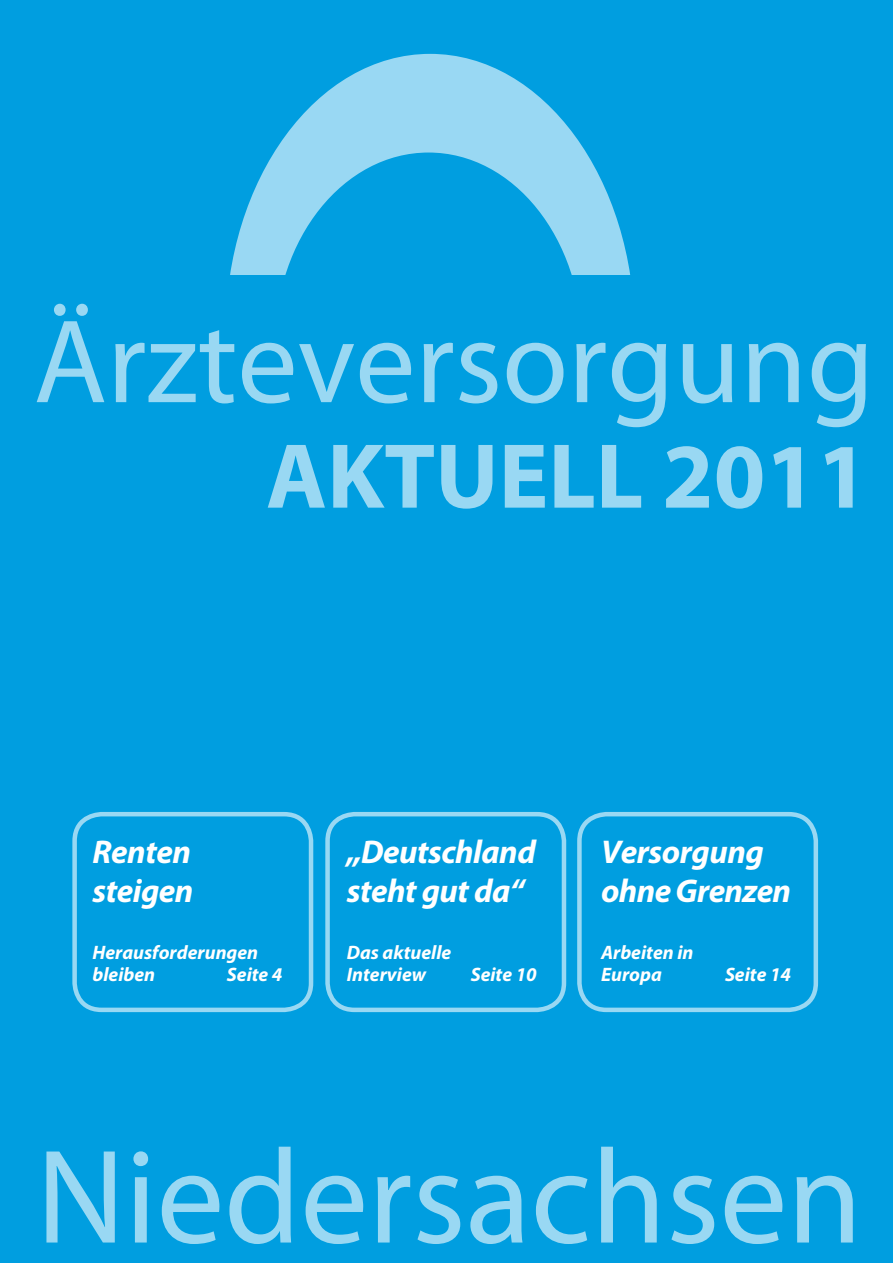
<style>
.page{position:relative;width:893px;height:1263px;background:#009ee0}
.page>*{position:absolute;margin:0;border:0;box-sizing:border-box;transform-origin:0 0}
.t1{font:135px "Myriad Pro";color:#99d8f3}
.t2{font:120px "Myriad Pro";color:#99d8f3}
.t3{font:700 93px "Myriad Pro";color:#99d8f3}
.t4{font:italic 700 33px/39px "Myriad Pro";letter-spacing:-.015em;color:#fff}
.t5{font:italic 700 19.5px/22.5px "Myriad Pro";color:#fff}
</style>
<div class="page">
<div style="left:226px;top:54px;width:409px;height:558px;background:#99d8f3;border-radius:50%"></div>
<div style="left:275px;top:153px;width:307px;height:383px;background:#009ee0;border-radius:50%"></div>
<div style="left:207px;top:275px;width:443px;height:407px;background:#009ee0"></div>
<div style="left:72px;top:812px;width:241px;height:200px;border:4px solid #99d8f3;border-radius:27px"></div>
<div style="left:577px;top:812px;width:241px;height:200px;border:4px solid #99d8f3;border-radius:27px"></div>
<div style="left:325px;top:812px;width:241px;height:200px;border:4px solid #99d8f3;border-radius:27px"></div>
<h2 class="t2" style="left:34px;top:288px;width:842px">Ärzteversorgung</h2>
<h3 class="t3" style="left:266px;top:416px;width:604px">Aktuell 2011</h3>
<h3 class="t4" style="left:92px;top:831px;width:103px">Renten steigen</h3>
<p class="t5" style="left:92px;top:940px;width:167px">Herausforderungen bleiben</p>
<p class="t5" style="left:227px;top:963px;width:57px">Seite 4</p>
<h3 class="t4" style="left:347px;top:831px;width:191px">„Deutschland steht gut da“</h3>
<p class="t5" style="left:347px;top:940px;width:106px">Das aktuelle<br>Interview</p>
<p class="t5" style="left:471px;top:963px;width:68px">Seite 10</p>
<h3 class="t4" style="left:601px;top:831px;width:192px">Versorgung ohne Grenzen</h3>
<p class="t5" style="left:601px;top:940px;width:94px">Arbeiten in<br>Europa</p>
<p class="t5" style="left:725px;top:963px;width:68px">Seite 14</p>
<h1 class="t1" style="left:36px;top:1114px;width:827px">Niedersachsen</h1>
</div>
